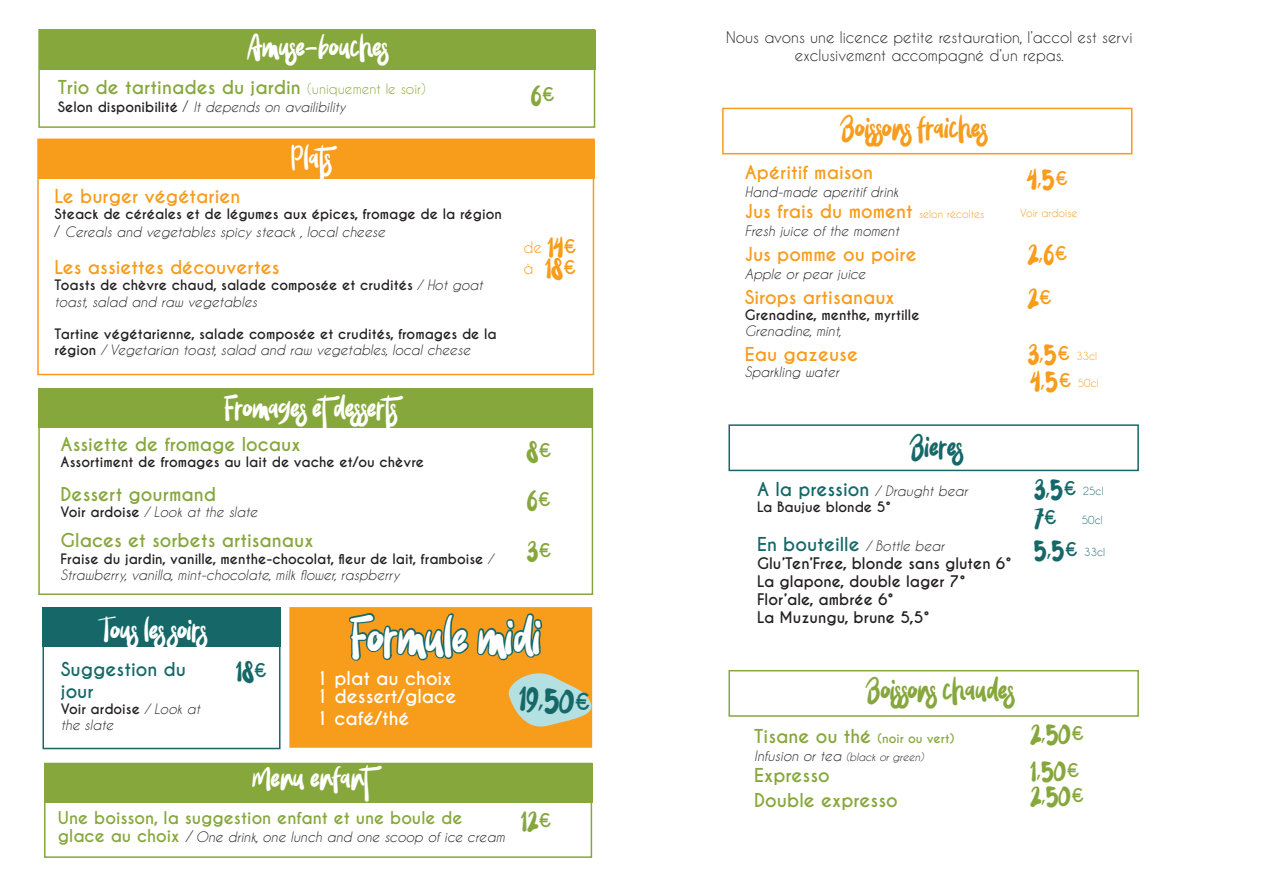
<style>
.page{position:relative;width:1263px;height:893px;background:#fff}
.page>*{position:absolute;margin:0;border:0;box-sizing:border-box;transform-origin:0 0}
.t1{font:45px "Wowi Typeface";color:#fff}
.t2{font:32.7px "Wowi Typeface";color:#166868}
.t3{font:27px "Wowi Typeface";color:#fff}
.t4{font:27px "Wowi Typeface";color:#86a73c}
.t5{font:27px "Wowi Typeface";color:#f89c1c}
.t6{font:27px "Wowi Typeface";color:#166868}
.t7{font:700 18px "Caviar Dreams";color:#86a73c}
.t8{font:700 18px "Caviar Dreams";color:#f89c1c}
.t9{font:700 18px/21.6px "Caviar Dreams";color:#166868}
.t10{font:700 18px/18px "Caviar Dreams";color:#fff}
.t11{font:700 16.5px "Caviar Dreams";color:#86a73c}
.t12{font:700 15px "Caviar Dreams";color:#231f20}
.t13{font:15px "Caviar Dreams";color:#231f20}
.t14{font:15px "Caviar Dreams";color:#f89c1c}
.t15{font:700 13.5px/16.2px "Caviar Dreams";color:#231f20}
.t16{font:italic 13.5px/16.2px "Caviar Dreams";color:#231f20}
.t17{font:700 12px "Caviar Dreams";color:#86a73c}
.t18{font:italic 10.5px "Caviar Dreams";color:#231f20}
.t19{font:10.5px "Caviar Dreams";color:#f89c1c}
.t20{font:10.5px "Caviar Dreams";color:#166868}
.s1{font-weight:400;font-size:13.5px}
.s2{font-weight:700;font-style:normal}
.s3{font-style:normal;font-size:15px}
.s4{font-weight:400;font-size:15px}
.s5{font-weight:400;font-style:italic}
.s6{font-family:"Caviar Dreams";font-weight:700;font-size:18px}
.s7{font-family:"Wowi Typeface";font-size:27px}
.s8{font-weight:700;font-size:18px}
.s9{font-family:"Caviar Dreams";font-size:15px}
.s10{font-family:"Caviar Dreams"}
.s11{font-family:"Caviar Dreams";font-weight:700;font-size:21.75px}
.s12{font-weight:700;font-style:normal;font-size:16.5px;color:#86a73c}
.s13{font-size:15px}
.s14{font-weight:400;font-size:10.5px}
.s15{font-size:27px}
.s16{font-weight:700;font-style:normal;font-size:18px;color:#166868}
.s17{font-weight:400;font-style:italic;font-size:13.5px;color:#231f20}
.s18{font-size:18px}
.s19{font-size:13.5px}
</style>
<div class="page">
<div style="left:289px;top:607px;width:303px;height:141px;background:#f89c1c;border:2px solid #f89c1c"></div>
<div style="left:38px;top:139px;width:556px;height:40px;background:#f89c1c"></div>
<div style="left:38px;top:388px;width:555px;height:207px;background:#fff;border:2px solid #86a73c"></div>
<div style="left:38px;top:388px;width:555px;height:40px;background:#86a73c"></div>
<div style="left:44px;top:763px;width:548px;height:95px;background:#fff;border:2px solid #86a73c"></div>
<div style="left:44px;top:763px;width:548px;height:40px;background:#86a73c"></div>
<div style="left:728px;top:670px;width:411px;height:47px;border:2px solid #86a73c"></div>
<div style="left:728px;top:424px;width:411px;height:47px;border:2px solid #166868"></div>
<svg style="left:346px;top:363px;width:249px;height:385px"></svg>
<div style="left:722px;top:108px;width:410px;height:46px;border:2px solid #f89c1c"></div>
<div style="left:38px;top:29px;width:557px;height:99px;border:2px solid #86a73c"></div>
<div style="left:39px;top:30px;width:556px;height:40px;background:#86a73c"></div>
<div style="left:43px;top:607px;width:237px;height:142px;border:2px solid #166868"></div>
<div style="left:43px;top:607px;width:237px;height:40px;background:#166868"></div>
<p class="t3" style="left:248px;top:30px;width:142px">Amuse-bouches</p>
<p class="t7" style="left:58px;top:76px;width:369px">Trio de tartinades du jardin <span class="s1">(uniquement le soir)</span></p>
<p class="t16" style="left:58px;top:99px;width:289px"><span class="s2">Selon disponibilité</span> <span class="s3">/</span> It depends on availibility</p>
<p class="t3" style="left:291px;top:141px;width:52px">Plats</p>
<p class="t8" style="left:54px;top:186px;width:188px">Le burger végétarien</p>
<p class="t15" style="left:54px;top:206px;width:449px;line-height:18px">Steack de céréales et de légumes aux épices, fromage de la région <span class="s4">/</span> <span class="s5">Cereals and vegetables spicy steack , local cheese</span></p>
<p class="t8" style="left:54px;top:256px;width:227px">Les assiettes découvertes</p>
<p class="t15" style="left:54px;top:277px;width:430px">Toasts de chèvre chaud, salade composée et crudités <span class="s5">/ Hot goat toast, salad and raw vegetables</span></p>
<p class="t15" style="left:54px;top:326px;width:444px">Tartine végétarienne, salade composée et crudités, fromages de la région <span class="s5">/ Vegetarian toast, salad and raw vegetables, local cheese</span></p>
<p class="t3" style="left:224px;top:391px;width:185px">Fromages etdesserts</p>
<p class="t7" style="left:61px;top:433px;width:241px">Assiette de fromage locaux</p>
<p class="t15" style="left:61px;top:454px;width:365px">Assortiment de fromages au lait de vache et/ou chèvre</p>
<p class="t7" style="left:61px;top:483px;width:157px">Dessert gourmand</p>
<p class="t16" style="left:61px;top:503px;width:199px"><span class="s2">Voir ardoise</span> / Look at the slate</p>
<p class="t7" style="left:61px;top:530px;width:254px">Glaces et sorbets artisanaux</p>
<p class="t15" style="left:61px;top:551px;width:434px">Fraise du jardin, vanille, menthe-chocolat, fleur de lait, framboise <span class="s5">/<br>Strawberry, vanilla, mint-chocolate, milk flower, raspberry</span></p>
<p class="t4" style="left:531px;top:76px;width:25px">6<span class="s6">€</span></p>
<p class="t14" style="left:523px;top:238px;width:55px">de <span class="s7">14</span><span class="s8">€</span></p>
<p class="t5" style="left:523px;top:249px;width:54px"><span class="s9">à</span> 18<span class="s6">€</span></p>
<p class="t4" style="left:527px;top:432px;width:26px">8<span class="s6">€</span></p>
<p class="t4" style="left:527px;top:481px;width:25px">6<span class="s6">€</span></p>
<p class="t4" style="left:527px;top:532px;width:26px">3<span class="s6">€</span></p>
<p class="t3" style="left:103px;top:612px;width:106px">Tous les soirs</p>
<p class="t9" style="left:61px;top:659px;width:127px">Suggestion du jour</p>
<p class="t16" style="left:61px;top:701px;width:141px"><span class="s2">Voir ardoise</span> / Look at the slate</p>
<p class="t6" style="left:237px;top:652px;width:32px">18<span class="s6">€</span></p>
<p class="t1" style="left:351px;top:609px;width:192px">Formule midi</p>
<p class="t10" style="left:316px;top:670px;width:142px">1 plat au choix<br>1 dessert/glace</p>
<p class="t10" style="left:316px;top:710px;width:95px">1 café/thé</p>
<p class="t2" style="left:521px;top:675px;width:73px;rotate:4deg">19<span class="s10">,</span>50<span class="s11">€</span></p>
<p class="t3" style="left:252px;top:761px;width:136px">Menu enfant</p>
<p class="t11" style="left:58px;top:808px;width:406px">Une boisson, la suggestion enfant et une boule de</p>
<p class="t16" style="left:58px;top:829px;width:448px"><span class="s12">glace au choix</span> <span class="s13">/</span> One drink, one lunch and one scoop of ice cream</p>
<p class="t4" style="left:521px;top:801px;width:32px">12<span class="s6">€</span></p>
<p class="t13" style="left:726px;top:29px;width:408px">Nous avons une licence petite restauration, l’accol est servi</p>
<p class="t13" style="left:795px;top:47px;width:270px">exclusivement accompagné d’un repas.</p>
<p class="t5" style="left:841px;top:111px;width:148px">Boissons fraiches</p>
<p class="t8" style="left:745px;top:161px;width:130px">Apéritif maison</p>
<p class="t16" style="left:745px;top:183px;width:155px">Hand-made aperitif drink</p>
<p class="t8" style="left:745px;top:201px;width:241px">Jus frais du moment <span class="s14">selon récoltes</span></p>
<p class="t16" style="left:745px;top:223px;width:156px">Fresh juice of the moment</p>
<p class="t8" style="left:745px;top:243px;width:173px">Jus pomme ou poire</p>
<p class="t16" style="left:745px;top:266px;width:122px">Apple or pear juice</p>
<p class="t8" style="left:745px;top:286px;width:151px">Sirops artisanaux</p>
<p class="t15" style="left:745px;top:307px;width:176px">Grenadine, menthe, myrtille</p>
<p class="t16" style="left:745px;top:323px;width:98px">Grenadine, mint,</p>
<p class="t8" style="left:745px;top:343px;width:115px">Eau gazeuse</p>
<p class="t16" style="left:745px;top:363px;width:96px">Sparkling water</p>
<p class="t5" style="left:1028px;top:160px;width:42px">4<span class="s10">,</span>5<span class="s6">€</span></p>
<p class="t19" style="left:1020px;top:207px;width:59px">Voir ardoise</p>
<p class="t5" style="left:1028px;top:235px;width:41px">2<span class="s10">,</span>6<span class="s6">€</span></p>
<p class="t5" style="left:1028px;top:279px;width:25px">2<span class="s6">€</span></p>
<p class="t19" style="left:1028px;top:349px;width:71px"><span class="s7">3</span><span class="s15">,</span><span class="s7">5</span><span class="s8">€</span> 33cl</p>
<p class="t19" style="left:1031px;top:377px;width:69px"><span class="s7">4</span><span class="s15">,</span><span class="s7">5</span><span class="s8">€</span> 50cl</p>
<p class="t6" style="left:910px;top:430px;width:54px">Bières</p>
<p class="t16" style="left:757px;top:482px;width:212px"><span class="s16">A la pression</span> / Draught bear</p>
<p class="t15" style="left:757px;top:499px;width:136px">La Baujue blonde 5°</p>
<p class="t9" style="left:757px;top:534px;width:189px">En bouteille <span class="s17">/ Bottle bear</span></p>
<p class="t12" style="left:757px;top:554px;width:256px">Glu’Ten’Free, blonde sans gluten 6°</p>
<p class="t12" style="left:757px;top:572px;width:210px">La glapone, double lager 7°</p>
<p class="t12" style="left:757px;top:590px;width:138px">Flor’ale, ambrée 6°</p>
<p class="t12" style="left:757px;top:608px;width:174px">La Muzungu, brune 5,5°</p>
<p class="t20" style="left:1034px;top:485px;width:71px"><span class="s7">3</span><span class="s15">,</span><span class="s7">5</span><span class="s8">€</span> 25cl</p>
<p class="t6" style="left:1034px;top:499px;width:24px">7<span class="s6">€</span></p>
<p class="t20" style="left:1082px;top:514px;width:22px">50cl</p>
<p class="t20" style="left:1034px;top:545px;width:72px"><span class="s7">5</span><span class="s15">,</span><span class="s7">5</span><span class="s8">€</span> 33cl</p>
<p class="t4" style="left:866px;top:673px;width:149px">Boissons chaudes</p>
<p class="t17" style="left:754px;top:731px;width:201px"><span class="s18">Tisane ou thé</span> (noir ou vert)</p>
<p class="t18" style="left:754px;top:751px;width:171px"><span class="s19">Infusion or tea</span> (black or green)</p>
<p class="t7" style="left:754px;top:764px;width:77px">Expresso</p>
<p class="t7" style="left:754px;top:789px;width:145px">Double expresso</p>
<p class="t4" style="left:1031px;top:715px;width:55px">2<span class="s10">,</span>50<span class="s6">€</span></p>
<p class="t4" style="left:1031px;top:752px;width:50px">1<span class="s10">,</span>50<span class="s6">€</span></p>
<p class="t4" style="left:1031px;top:777px;width:55px">2<span class="s10">,</span>50<span class="s6">€</span></p>
</div>
